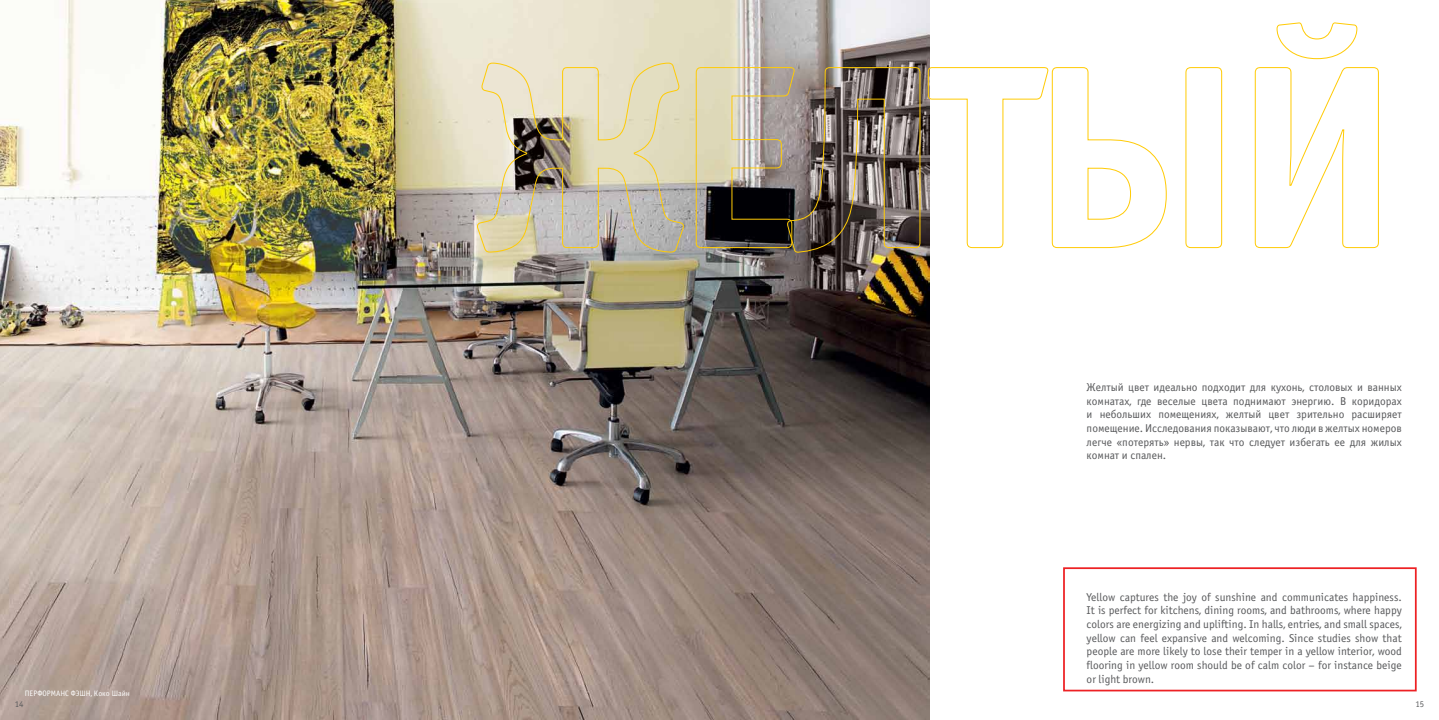
<style>
.page{position:relative;width:1439px;height:720px;background:#fff}
.page>*{position:absolute;margin:0;border:0;box-sizing:border-box;transform-origin:0 0}
.t1{font:11.38px/13.7px "Officina Sans C";color:#58595b;text-align:justify}
.t2{font:8.75px "Officina Sans ITC Pro";color:#58595b}
.t3{font:7.88px "Officina Sans C";color:#fff}
</style>
<div class="page">
<img style="left:0;top:0;width:929px;height:719px">
<svg style="left:476px;top:62px;width:208px;height:191px;background:#cbc4ad"></svg>
<svg style="left:695px;top:67px;width:226px;height:185px;background:#81786c"></svg>
<svg style="left:927px;top:67px;width:295px;height:181px"></svg>
<svg style="left:1254px;top:22px;width:125px;height:226px"></svg>
<div style="left:1063px;top:567px;width:353px;height:124px;border:2px solid #ed2124"></div>
<p class="t1" style="left:1086px;top:380px;width:317px">Желтый цвет идеально подходит для кухонь, столовых и ванных комнатах, где веселые цвета поднимают энергию. В коридорах и небольших помещениях, желтый цвет зрительно расширяет помещение. И сследования показывают, что люди в желтых номеров легче «потерять» нервы, так что следует избегать ee для жилых комнат и спален.</p>
<p class="t3" style="left:25px;top:689px;width:107px">Перформанс Фэшн, Коко Шайн</p>
<p class="t1" style="left:1086px;top:590px;width:317px">Yellow captures the joy of sunshine and communicates happiness.<br>It is perfect for kitchens, dining rooms, and bathrooms, where happy colors are energizing and uplifting. In halls, entries, and small spaces, yellow can feel expansive and welcoming. Since studies show that people are more likely to lose their temper in a yellow interior, wood flooring in yellow room should be of calm color – for instance beige or light brown.</p>
<p class="t2" style="left:15px;top:699px;width:10px">14</p>
<p class="t2" style="left:1415px;top:699px;width:10px">15</p>
</div>
